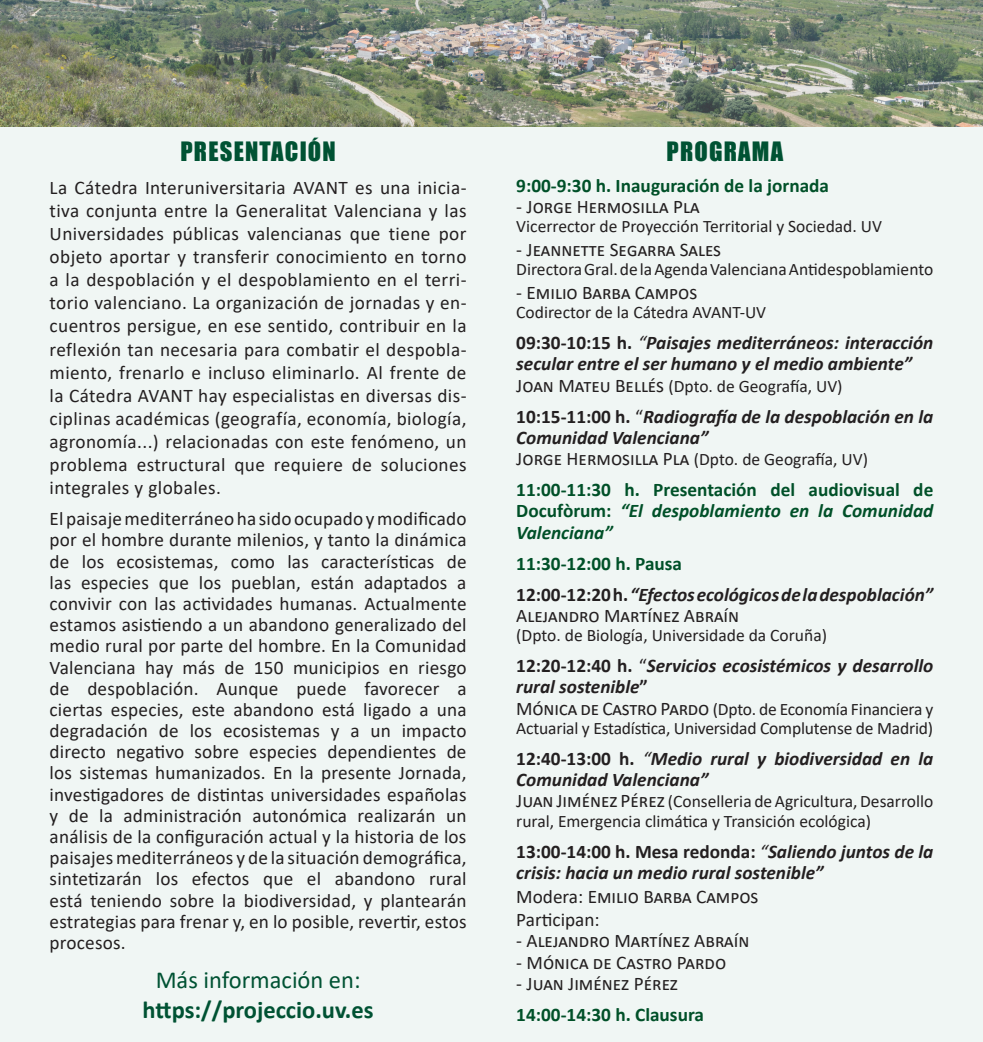
<style>
.page{position:relative;width:983px;height:1042px;background:#fff}
.page>*{position:absolute;margin:0;border:0;box-sizing:border-box;transform-origin:0 0}
.t1{font:700 24.5px "Calibri";color:#005233}
.t2{font:24.5px "Impact";letter-spacing:.05em;color:#005233}
.t3{font:24.5px "Calibri";color:#005233}
.t4{font:19.25px/21.2px "Calibri";color:#231f20;text-align:justify}
.t5{font:italic 700 19.25px/21.2px "Calibri";color:#231f20}
.t6{font:700 19.25px/21.2px "Calibri";color:#005028;text-align:justify}
.t7{font:17.5px/19.2px "Calibri";color:#231f20}
.s1{font-style:normal}
.s2{font-weight:400}
.s3{font-size:19.25px}
.s4{font-weight:400;font-style:normal}
.s5{font-style:italic}
</style>
<div class="page">
<div style="left:0;top:0;width:982px;height:1042px;background:#f0f6f4"></div>
<img style="left:0;top:0;width:982px;height:126px">
<p class="t2" style="left:180px;top:132px;width:157px">PRESENTACIÓN</p>
<p class="t4" style="left:50px;top:175px;width:418px;line-height:23.1px">La Cátedra Interuniversitaria AVANT es una inicia&shy;tiva conjunta entre la Generalitat Valenciana y las Universidades públicas valencianas que tiene por objeto aportar y transferir conocimiento en torno a la despoblación y el despoblamiento en el terri&shy;torio valenciano. La organización de jornadas y en&shy;cuentros persigue, en ese sentido, contribuir en la reflexión tan necesaria para combatir el despobla&shy;miento, frenarlo e incluso eliminarlo. Al frente de la Cátedra AVANT hay especialistas en diversas dis&shy;ciplinas académicas (geografía, economía, biología, agronomía...) relacionadas con este fenómeno, un problema estructural que requiere de soluciones integrales y globales.</p>
<p class="t4" style="left:50px;top:508px;width:418px">El paisaje mediterráneo ha sido ocupado y modificado por el hombre durante milenios, y tanto la dinámica de los ecosistemas, como las características de las especies que los pueblan, están adaptados a convivir con las actividades humanas. Actualmente estamos asistiendo a un abandono generalizado del medio rural por parte del hombre. En la Comunidad Valenciana hay más de 150 municipios en riesgo de despoblación. Aunque puede favorecer a ciertas especies, este abandono está ligado a una degradación de los ecosistemas y a un impacto directo negativo sobre especies dependientes de los sistemas humanizados. En la presente Jornada, investigadores de distintas universidades españolas y de la administración autonómica realizarán un análisis de la configuración actual y la historia de los paisajes mediterráneos y de la situación demográfica, sintetizarán los efectos que el abandono rural está teniendo sobre la biodiversidad, y plantearán estrategias para frenar y, en lo posible, revertir, estos procesos.</p>
<p class="t3" style="left:156px;top:963px;width:206px">Más información en:</p>
<p class="t1" style="left:143px;top:992px;width:232px">https://projeccio.uv.es</p>
<p class="t2" style="left:666px;top:132px;width:118px">PROGRAMA</p>
<p class="t6" style="left:516px;top:175px;width:314px">9:00-9:30 h. Inauguración de la jornada</p>
<p class="t4" style="left:516px;top:196px;width:185px">- Jorge Hermosilla Pla</p>
<p class="t7" style="left:516px;top:216px;width:367px">Vicerrector de Proyección Territorial y Sociedad. UV</p>
<p class="t4" style="left:516px;top:238px;width:206px">- Jeannette Segarra Sales</p>
<p class="t7" style="left:516px;top:259px;width:418px">Directora Gral. de la Agenda Valenciana Antidespoblamiento</p>
<p class="t4" style="left:516px;top:281px;width:182px">- Emilio Barba Campos</p>
<p class="t7" style="left:516px;top:302px;width:251px">Codirector de la Cátedra AVANT-UV</p>
<p class="t5" style="left:516px;top:332px;width:418px"><span class="s1">09:30-10:15 h.</span> <span class="s2">“</span>Paisajes mediterráneos: interacción secular entre el ser humano y el medio ambiente”</p>
<p class="t7" style="left:516px;top:376px;width:328px"><span class="s3">Joan Mateu Bellés</span> (Dpto. de Geografía, UV)</p>
<p class="t5" style="left:516px;top:405px;width:418px"><span class="s1">10:15-11:00 h.</span> <span class="s4">“</span>Radiografía de la despoblación en la<br>Comunidad Valenciana”</p>
<p class="t7" style="left:516px;top:449px;width:353px"><span class="s3">Jorge Hermosilla Pla</span> (Dpto. de Geografía, UV)</p>
<p class="t6" style="left:516px;top:479px;width:418px">11:00-11:30 h. Presentación del audiovisual de Docufòrum: <span class="s5">“El despoblamiento en la Comunidad Valenciana”</span></p>
<p class="t6" style="left:516px;top:552px;width:167px">11:30-12:00 h. Pausa</p>
<p class="t5" style="left:516px;top:583px;width:418px"><span class="s1">12:00-12:20 h.</span>“Efectos ecológicos de la despoblación”</p>
<p class="t4" style="left:516px;top:604px;width:224px">Alejandro Martínez Abraín</p>
<p class="t7" style="left:516px;top:625px;width:312px">(Dpto. de Biología, Universidade da Coruña)</p>
<p class="t5" style="left:516px;top:654px;width:418px"><span class="s1">12:20-12:40 h.</span> <span class="s4">“</span>Servicios ecosistémicos y desarrollo rural sostenible<span class="s1">”</span></p>
<p class="t7" style="left:516px;top:699px;width:418px"><span class="s3">Mónica de Castro Pardo</span> (Dpto. de Economía Financiera y<br>Actuarial y Estadística, Universidad Complutense de Madrid)</p>
<p class="t5" style="left:516px;top:747px;width:418px"><span class="s1">12:40-13:00 h.</span> <span class="s2">“</span>Medio rural y biodiversidad en la<br>Comunidad Valenciana”</p>
<p class="t7" style="left:516px;top:791px;width:418px"><span class="s3">Juan Jiménez Pérez</span> (Conselleria de Agricultura, Desarrollo rural, Emergencia climática y Transición ecológica)</p>
<p class="t5" style="left:516px;top:840px;width:418px"><span class="s1">13:00-14:00 h. Mesa redonda:</span> <span class="s2">“</span>Saliendo juntos de la crisis: hacia un medio rural sostenible”</p>
<p class="t4" style="left:516px;top:885px;width:244px">Modera: Emilio Barba Campos</p>
<p class="t4" style="left:516px;top:909px;width:85px">Participan:</p>
<p class="t4" style="left:516px;top:930px;width:234px">- Alejandro Martínez Abraín</p>
<p class="t4" style="left:516px;top:951px;width:211px">- Mónica de Castro Pardo</p>
<p class="t4" style="left:516px;top:972px;width:163px">- Juan Jiménez Pérez</p>
<p class="t6" style="left:516px;top:1003px;width:189px">14:00-14:30 h. Clausura</p>
</div>
